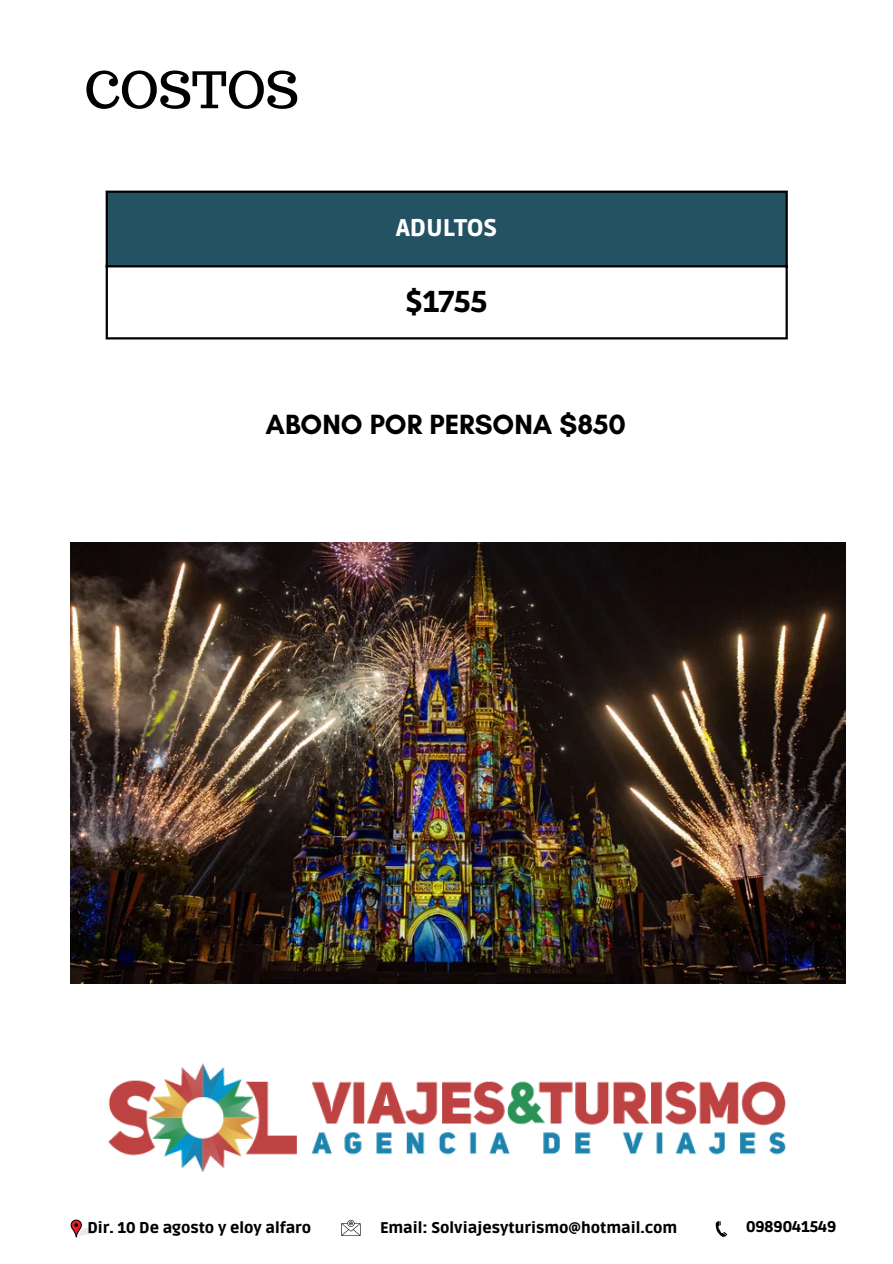
<style>
.page{position:relative;width:893px;height:1264px;background:#fff}
.page>*{position:absolute;margin:0;border:0;box-sizing:border-box;transform-origin:0 0}
.t1{font:50.25px "Trocchi";color:#000}
.t2{font:900 30px "Ruda";color:#000}
.t3{font:700 28.35px "Glacial Indifference";color:#000}
.t4{font:900 24px "Ruda";color:#fff}
.t5{font:900 15.45px "Ruda";color:#000}
</style>
<div class="page">
<svg style="left:71px;top:1219px;width:21px;height:18px"></svg>
<svg style="left:341px;top:1219px;width:19px;height:16px"></svg>
<svg style="left:715px;top:1221px;width:12px;height:16px"></svg>
<div style="left:106px;top:191px;width:680px;height:75px;background:#235262"></div>
<hr style="left:106px;top:193px;width:2px;height:144px;background:#000">
<hr style="left:785px;top:193px;width:2px;height:144px;background:#000">
<hr style="left:106px;top:191px;width:681px;height:2px;background:#000">
<hr style="left:106px;top:265px;width:681px;height:2px;background:#000">
<hr style="left:106px;top:337px;width:681px;height:2px;background:#000">
<img style="left:71px;top:542px;width:774px;height:441px">
<img style="left:108px;top:1063px;width:678px;height:109px">
<p class="t1" style="left:84px;top:57px;width:216px">COSTOS</p>
<h2 class="t4" style="left:396px;top:213px;width:103px">ADULTOS</h2>
<p class="t2" style="left:406px;top:285px;width:83px">$1755</p>
<p class="t3" style="left:265px;top:407px;width:362px">ABONO POR PERSONA $850</p>
<h1 class="t5" style="left:87px;top:1218px;width:225px">Dir. 10 De agosto y eloy alfaro</h1>
<p class="t5" style="left:380px;top:1218px;width:299px">Email: Solviajesyturismo@hotmail.com</p>
<p class="t5" style="left:746px;top:1217px;width:92px">0989041549</p>
</div>
